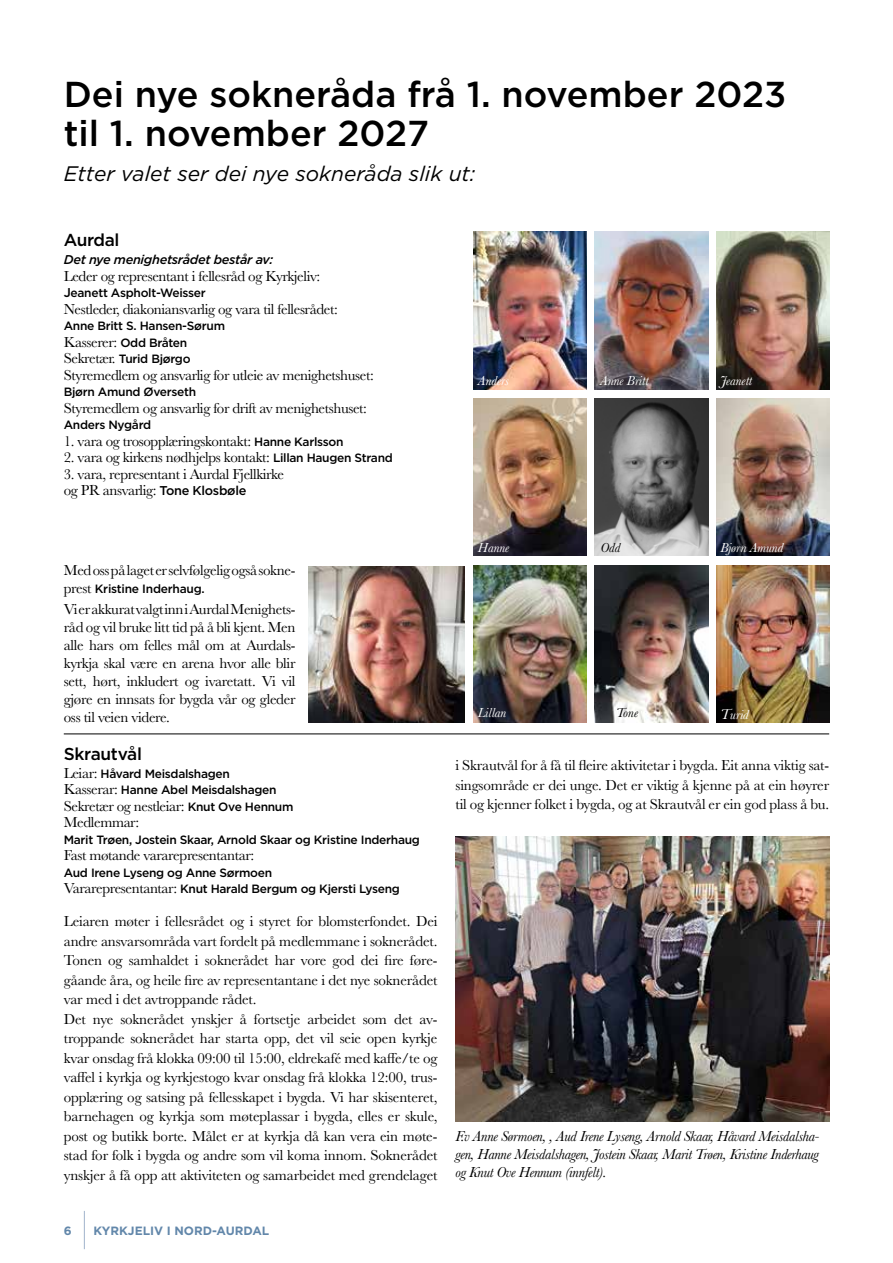
<style>
.page{position:relative;width:893px;height:1263px;background:#fff}
.page>*{position:absolute;margin:0;border:0;box-sizing:border-box;transform-origin:0 0}
.t1{font:500 36px/39px "Gotham";color:#000}
.t2{font:italic 21px "Gotham";color:#000}
.t3{font:500 17.25px "Gotham";letter-spacing:-.02em;color:#000}
.t4{font:15px/19.5px "Baskerville";letter-spacing:-.01em;color:#000}
.t5{font:italic 15px/18px "Baskerville";letter-spacing:-.02em;color:#000;text-align:justify}
.t6{font:italic 13.5px "Baskerville";color:#fff}
.t7{font:italic 13.5px "Baskerville";color:#000}
.t8{font:italic 500 12.75px "Gotham";letter-spacing:-.025em;color:#000}
.t9{font:500 12px/16.5px "Gotham";letter-spacing:-.025em;color:#000}
.t10{font:700 12px "Gotham";color:#6287aa}
.s1{font-size:12.75px}
.s2{font-family:"Gotham";font-weight:500;font-size:12px}
.s3{font-family:"Baskerville";font-weight:400;font-size:15px}
.s4{font-family:"Gotham";font-weight:500;font-size:12.75px}
.s5{font-size:15px}
</style>
<div class="page">
<hr style="left:84px;top:1211px;width:1px;height:38px;background:#a0b3cb">
<img style="left:455px;top:837px;width:374px;height:285px">
<img style="left:308px;top:566px;width:157px;height:157px">
<hr style="left:64px;top:733px;width:765px;height:1px;background:#000">
<img style="left:595px;top:232px;width:113px;height:157px">
<img style="left:716px;top:398px;width:113px;height:158px">
<img style="left:474px;top:398px;width:113px;height:158px">
<img style="left:716px;top:232px;width:113px;height:157px">
<img style="left:474px;top:565px;width:113px;height:158px">
<img style="left:595px;top:398px;width:113px;height:158px">
<img style="left:595px;top:565px;width:113px;height:158px">
<img style="left:716px;top:565px;width:113px;height:158px">
<img style="left:474px;top:232px;width:113px;height:157px">
<h1 class="t1" style="left:64px;top:74px;width:724px">Dei nye sokneråda frå 1. november 2023 til 1. november 2027</h1>
<h2 class="t2" style="left:64px;top:160px;width:413px">Etter valet ser dei nye sokneråda slik ut:</h2>
<p class="t3" style="left:64px;top:229px;width:57px">Aurdal</p>
<p class="t8" style="left:64px;top:251px;width:211px">Det nye menighetsrådet består av:</p>
<p class="t4" style="left:64px;top:266px;width:258px">Leder og representant i fellesråd og Kyrkjeliv:</p>
<p class="t9" style="left:64px;top:285px;width:144px"><span class="s1">J</span>eanett Aspholt-Weisser</p>
<p class="t4" style="left:64px;top:299px;width:275px">Nestleder, diakoniansvarlig og vara til fellesrådet:</p>
<p class="t9" style="left:64px;top:318px;width:163px">Anne Britt S. Hansen-Sørum</p>
<p class="t4" style="left:64px;top:332px;width:125px">Kasserer: <span class="s2">Odd Bråten</span></p>
<p class="t9" style="left:64px;top:351px;width:128px"><span class="s3">Sekretær.</span> Turid Bjørgo</p>
<p class="t4" style="left:64px;top:365px;width:312px">Styremedlem og ansvarlig for utleie av menighetshuset:</p>
<p class="t9" style="left:64px;top:384px;width:134px">Bjørn Amund Øverseth</p>
<p class="t4" style="left:64px;top:398px;width:305px">Styremedlem og ansvarlig for drift av menighetshuset:</p>
<p class="t9" style="left:64px;top:417px;width:89px">Anders Nygård</p>
<p class="t4" style="left:64px;top:431px;width:281px">1. vara og trosopplæringskontakt: <span class="s2">Hanne Karlsson</span></p>
<p class="t4" style="left:64px;top:448px;width:331px">2. vara og kirkens nødhjelps kontakt: <span class="s2">Lillan Haugen Strand</span></p>
<p class="t4" style="left:64px;top:466px;width:222px;line-height:16.5px">3. vara, representant i Aurdal Fjellkirke og PR ansvarlig: <span class="s4">Tone Klosbøle</span></p>
<p class="t6" style="left:478px;top:371px;width:32px">Anders</p>
<p class="t6" style="left:600px;top:371px;width:50px">Anne Britt</p>
<p class="t6" style="left:720px;top:371px;width:33px">Jeanett</p>
<p class="t4" style="left:64px;top:561px;width:233px">Med oss på laget er selvfølgelig også sokne-</p>
<p class="t9" style="left:64px;top:580px;width:143px"><span class="s3">prest</span> Kristine Inderhaug.</p>
<p class="t4" style="left:64px;top:600px;width:233px;line-height:18px;text-align:justify">Vi er akkurat valgt inn i Aurdal Menighets&shy;råd og vil bruke litt tid på å bli kjent. Men alle hars om felles mål om at Aurdals&shy;kyrkja skal være en arena hvor alle blir sett, hørt, inkludert og ivaretatt. Vi vil gjøre en innsats for bygda vår og gleder oss til veien videre.</p>
<p class="t3" style="left:64px;top:742px;width:80px">Skrautvål</p>
<p class="t9" style="left:64px;top:765px;width:214px"><span class="s3">Leiar:</span> Håvard Meisdalshagen<br><span class="s3">Kasserar:</span> Hanne Abel Meisdalshagen</p>
<p class="t4" style="left:64px;top:798px;width:231px;line-height:16.5px">Sekretær og nestleiar: <span class="s2">Knut Ove Hennum<br></span>Medlemmar:</p>
<p class="t9" style="left:64px;top:831px;width:358px">Marit Trøen, Jostein Skaar, Arnold Skaar og Kristine Inderhaug</p>
<p class="t4" style="left:64px;top:846px;width:192px">Fast møtande vararepresentantar:</p>
<p class="t9" style="left:64px;top:864px;width:338px">Aud Irene Lyseng og Anne Sørmoen<br><span class="s3">Vararepresentantar:</span> Knut Harald Bergum og Kjersti Lyseng</p>
<p class="t4" style="left:64px;top:912px;width:375px">Leiaren møter i fellesrådet og i styret for blomsterfondet. Dei andre ansvarsområda vart fordelt på medlemmane i soknerådet.<br>Tonen og samhaldet i soknerådet har vore god dei fire føre&shy;gåande åra, og heile fire av representantane i det nye soknerådet var med i det avtroppande rådet.<br>Det nye soknerådet ynskjer å fortsetje arbeidet som det av&shy;troppande soknerådet har starta opp, det vil seie open kyrkje kvar onsdag frå klokka 09:00 til 15:00, eldrekafé med kaffe/te og vaffel i kyrkja og kyrkjestogo kvar onsdag frå klokka 12:00, trus&shy;opplæring og satsing på fellesskapet i bygda. Vi har skisenteret, barnehagen og kyrkja som møteplassar i bygda, elles er skule, post og butikk borte. Målet er at kyrkja då kan vera ein møte&shy;stad for folk i bygda og andre som vil koma innom. Soknerådet ynskjer å få opp att aktiviteten og samarbeidet med grendelaget</p>
<p class="t6" style="left:478px;top:538px;width:33px">Hanne</p>
<p class="t7" style="left:600px;top:538px;width:21px">Odd</p>
<p class="t6" style="left:720px;top:538px;width:64px">Bjørn Amund</p>
<p class="t6" style="left:478px;top:704px;width:30px">Lillan</p>
<p class="t7" style="left:616px;top:704px;width:23px">Tone</p>
<p class="t6" style="left:720px;top:705px;width:30px"><span class="s5">T</span>urid</p>
<p class="t4" style="left:455px;top:756px;width:375px;text-align:justify">i Skrautvål for å få til fleire aktivitetar i bygda. Eit anna viktig sat&shy;singsområde er dei unge. Det er viktig å kjenne på at ein høyrer til og kjenner folket i bygda, og at Skrautvål er ein god plass å bu.</p>
<p class="t5" style="left:455px;top:1127px;width:366px">F.v Anne Sørmoen, , Aud Irene Lyseng, Arnold Skaar, Håvard Meisdalsha&shy;gen, Hanne Meisdalshagen, Jostein Skaar, Marit Trøen, Kristine Inderhaug og Knut Ove Hennum (innfelt).</p>
<p class="t10" style="left:64px;top:1222px;width:9px">6</p>
<p class="t10" style="left:94px;top:1222px;width:177px">KYRKJELIV I NORD-AURDAL</p>
</div>
